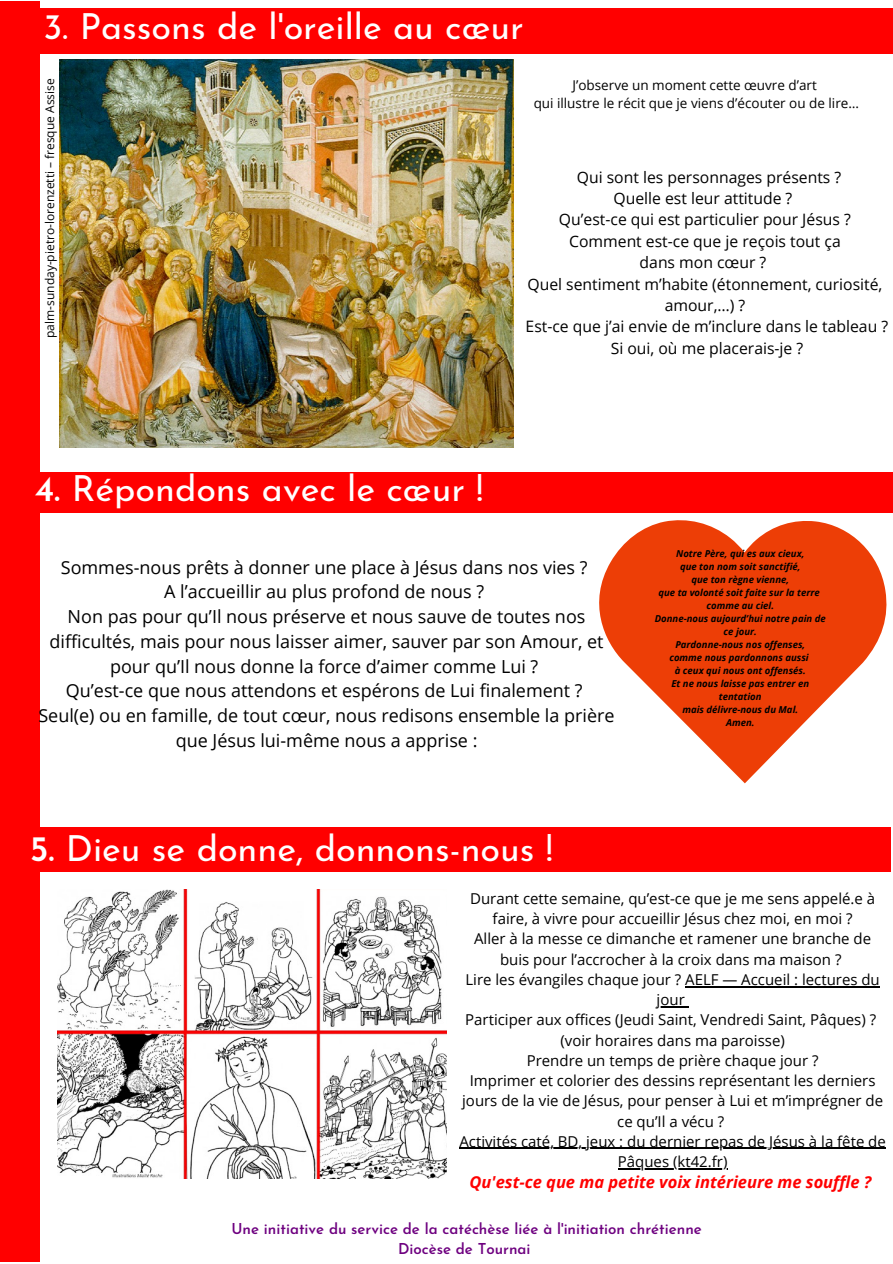
<style>
.page{position:relative;width:893px;height:1264px;background:#fff}
.page>*{position:absolute;margin:0;border:0;box-sizing:border-box;transform-origin:0 0}
.t1{font:36px "Josefin Sans";color:#fff}
.t2{font:18px/24.8px "Open Sans";color:#000;text-align:center}
.t3{font:italic 700 16.5px "Open Sans";color:#f00}
.t4{font:15.75px/21.3px "Open Sans";color:#000;text-align:center}
.t5{font:15px/20.2px "Open Sans";color:#000;text-align:center}
.t6{font:600 15px/20.2px "Josefin Sans";color:#6e0080;text-align:center}
.t7{font:13.5px/18px "Open Sans";color:#000;text-align:center}
.t8{font:12px "Open Sans";color:#000}
.t9{font:italic 700 9.6px/13px "Open Sans";color:#000;text-align:center}
.s1{font-weight:600}
</style>
<div class="page">
<div style="left:39px;top:9px;width:853px;height:44px;background:#f00"></div>
<div style="left:35px;top:472px;width:857px;height:40px;background:#f00"></div>
<div style="left:27px;top:827px;width:863px;height:44px;background:#f00"></div>
<div style="left:0;top:1px;width:39px;height:1261px;background:#f00"></div>
<img style="left:60px;top:60px;width:453px;height:388px">
<svg style="left:599px;top:520px;width:287px;height:263px;fill:#ed3e06"></svg>
<img style="left:57px;top:889px;width:389px;height:289px">
<hr style="left:685px;top:985px;width:194px;height:2px;background:#000">
<svg style="left:656px;top:1006px;width:32px;height:1px"></svg>
<hr style="left:459px;top:1147px;width:426px;height:1px;background:#000">
<hr style="left:618px;top:1168px;width:109px;height:1px;background:#000">
<h1 class="t1" style="left:43px;top:12px;width:481px">3. Passons de l'oreille au cœur</h1>
<p class="t8" style="left:41px;top:338px;width:261px;rotate:-90deg">palm-sunday-pietro-lorenzetti – fresque Assise</p>
<p class="t7" style="left:533px;top:76px;width:327px">J’observe un moment cette œuvre d’art<br>qui illustre le récit que je viens d’écouter ou de lire…</p>
<p class="t4" style="left:525px;top:166px;width:364px">Qui sont les personnages présents ?<br>Quelle est leur attitude ?<br>Qu’est-ce qui est particulier pour Jésus ?<br>Comment est-ce que je reçois tout ça<br>dans mon cœur ?<br>Quel sentiment m’habite (étonnement, curiosité, amour,…) ?<br>Est-ce que j’ai envie de m’inclure dans le tableau ?<br>Si oui, où me placerais-je ?</p>
<h1 class="t1" style="left:35px;top:473px;width:450px"><span class="s1">4.</span> Répondons avec le cœur !</h1>
<p class="t2" style="left:38px;top:554px;width:577px">Sommes-nous prêts à donner une place à Jésus dans nos vies ?<br>A l’accueillir au plus profond de nous ?<br>Non pas pour qu’Il nous préserve et nous sauve de toutes nos difficultés, mais pour nous laisser aimer, sauver par son Amour, et pour qu’Il nous donne la force d’aimer comme Lui ?<br>Qu’est-ce que nous attendons et espérons de Lui finalement ?<br>Seul(e) ou en famille, de tout cœur, nous redisons ensemble la prière que Jésus lui-même nous a apprise :</p>
<p class="t9" style="left:654px;top:546px;width:172px">Notre Père, qui es aux cieux,<br>que ton nom soit sanctifié,<br>que ton règne vienne,<br>que ta volonté soit faite sur la terre comme au ciel.<br>Donne-nous aujourd’hui notre pain de ce jour.<br>Pardonne-nous nos offenses,<br>comme nous pardonnons aussi<br>à ceux qui nous ont offensés.<br>Et ne nous laisse pas entrer en tentation<br>mais délivre-nous du Mal.<br>Amen.</p>
<h1 class="t1" style="left:30px;top:833px;width:525px"><span class="s1">5.</span> Dieu se donne, donnons-nous !</h1>
<p class="t5" style="left:459px;top:887px;width:428px">Durant cette semaine, qu’est-ce que je me sens appelé.e à faire, à vivre pour accueillir Jésus chez moi, en moi ?<br>Aller à la messe ce dimanche et ramener une branche de buis pour l’accrocher à la croix dans ma maison ?<br>Lire les évangiles chaque jour ? AELF — Accueil : lectures du jour<br>Participer aux offices (Jeudi Saint, Vendredi Saint, Pâques) ? (voir horaires dans ma paroisse)<br>Prendre un temps de prière chaque jour ?<br>Imprimer et colorier des dessins représentant les derniers jours de la vie de Jésus, pour penser à Lui et m’imprégner de ce qu’Il a vécu ?<br>Activités caté, BD, jeux : du dernier repas de Jésus à la fête de Pâques (kt42.fr)</p>
<p class="t3" style="left:469px;top:1170px;width:403px">Qu'est-ce que ma petite voix intérieure me souffle ?</p>
<p class="t6" style="left:231px;top:1220px;width:472px">Une initiative du service de la catéchèse liée à l'initiation chrétienne<br>Diocèse de Tournai</p>
</div>
